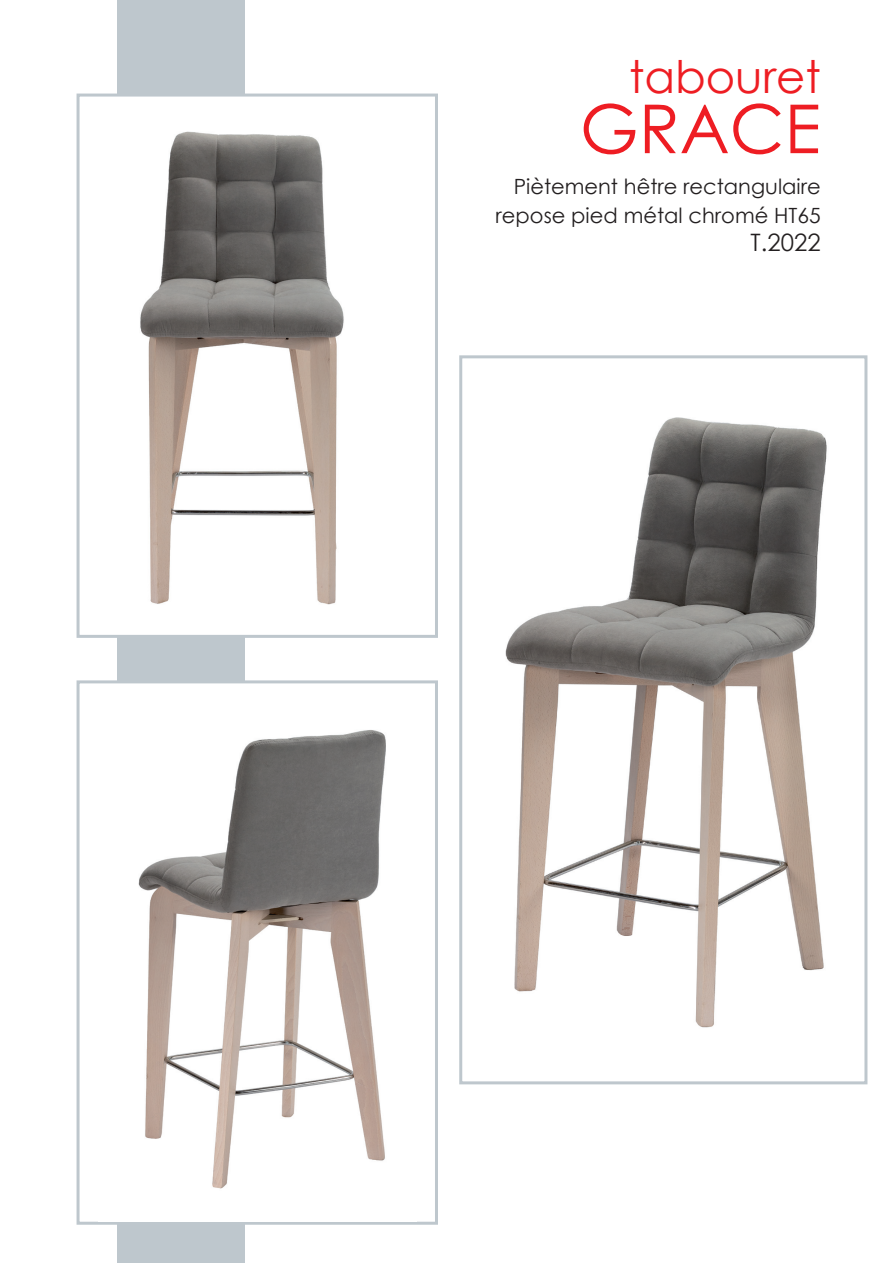
<style>
.page{position:relative;width:893px;height:1263px;background:#fff}
.page>*{position:absolute;margin:0;border:0;box-sizing:border-box;transform-origin:0 0}
.t1{font:67.5px "Century Gothic";color:#ee1d23}
.t2{font:45px "Century Gothic";color:#ee1d23}
.t3{font:24px "Century Gothic";color:#231f20}
.t4{font:21px/28.5px "Century Gothic";color:#231f20;text-align:right}
</style>
<div class="page">
<div style="left:117px;top:0;width:127px;height:1263px;background:#bec7cd"></div>
<div style="left:459px;top:355px;width:408px;height:729px;background:#fff;border:3px solid #bec7cd"></div>
<div style="left:77px;top:680px;width:361px;height:545px;background:#fff;border:3px solid #bec7cd"></div>
<div style="left:77px;top:94px;width:361px;height:544px;background:#fff;border:3px solid #bec7cd"></div>
<img style="left:505px;top:417px;width:322px;height:611px">
<img style="left:140px;top:131px;width:204px;height:474px">
<img style="left:138px;top:730px;width:248px;height:459px">
<h2 class="t2" style="left:629px;top:45px;width:193px">tabouret</h2>
<h1 class="t1" style="left:580px;top:82px;width:242px">GRACE</h1>
<p class="t4" style="left:496px;top:172px;width:327px">Piètement hêtre rectangulaire repose pied métal chromé HT65</p>
<p class="t3" style="left:751px;top:226px;width:72px">T.2022</p>
</div>
